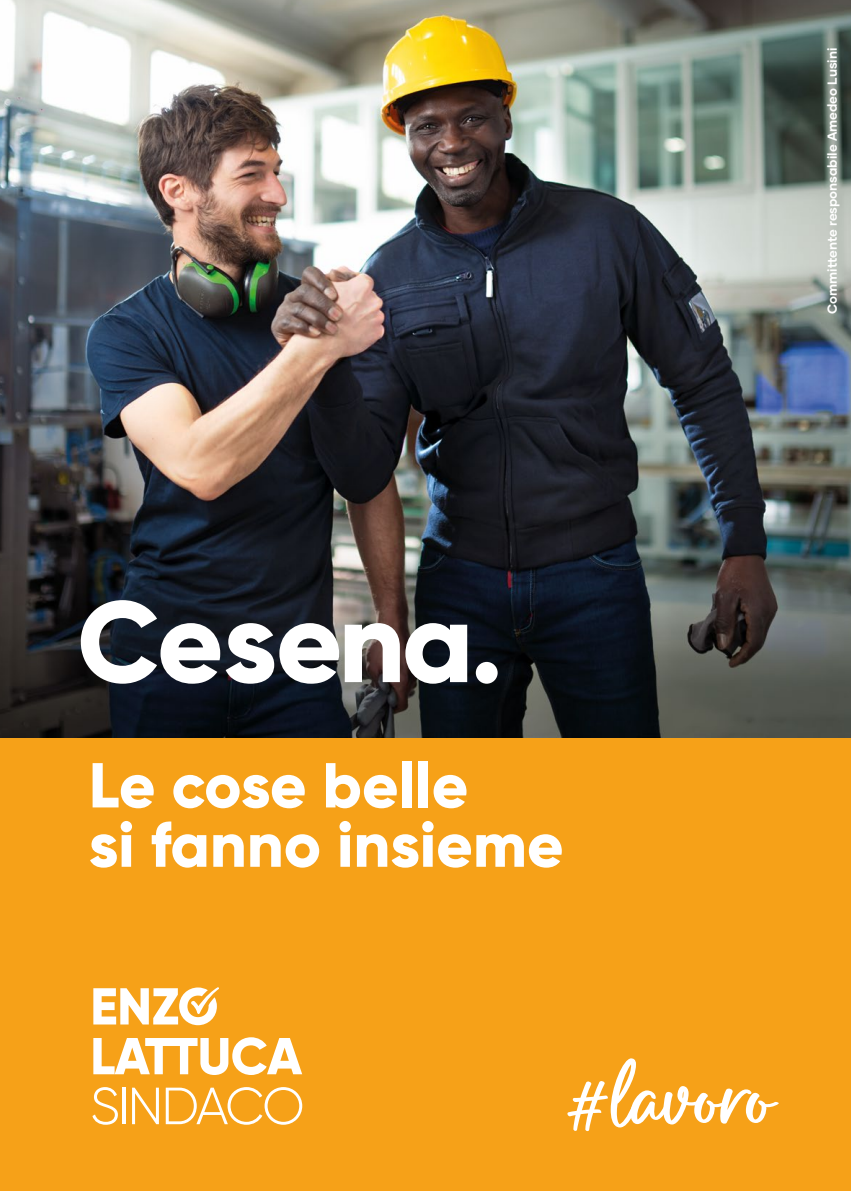
<style>
.page{position:relative;width:851px;height:1191px;background:#fff}
.page>*{position:absolute;margin:0;border:0;box-sizing:border-box;transform-origin:0 0}
.t1{font:800 114.8px "Gilroy";letter-spacing:-.025em;color:#fff}
.t2{font:72.4px "Butterscotch";color:#fff}
.t3{font:800 63.4px/59.4px "Gilroy";color:#fff}
.t4{font:700 13px "Gilmer";color:#fff}
</style>
<div class="page">
<div style="left:0;top:0;width:850px;height:1191px;background:#f6a118"></div>
<img style="left:0;top:0;width:850px;height:737px">
<svg style="left:93px;top:1037px;width:209px;height:38px"></svg>
<svg style="left:92px;top:1087px;width:26px;height:37px"></svg>
<hr style="left:122px;top:1087px;width:3px;height:37px;background:#fff">
<svg style="left:132px;top:1087px;width:27px;height:37px"></svg>
<svg style="left:166px;top:1087px;width:136px;height:37px"></svg>
<svg style="left:93px;top:987px;width:126px;height:38px"></svg>
<p class="t4" style="left:824px;top:314px;width:267px;rotate:-90deg">Committente responsabile Amedeo Lusini</p>
<h1 class="t1" style="left:77px;top:569px;width:427px">Cesena.</h1>
<h3 class="t3" style="left:89px;top:755px;width:476px">Le cose belle<br>si fanno insieme</h3>
<h2 class="t2" style="left:564px;top:1056px;width:209px"><sub>#</sub>lavoro</h2>
</div>
